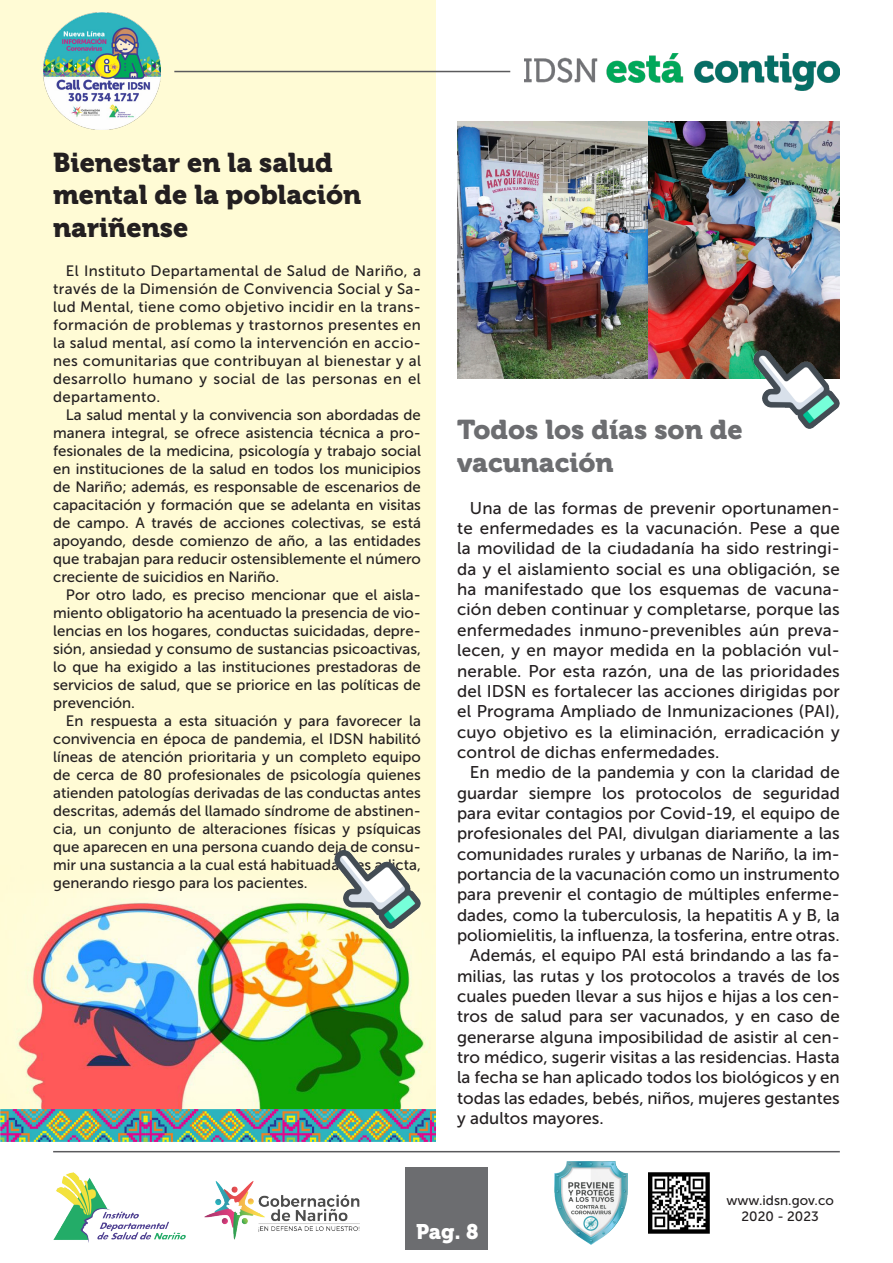
<style>
.page{position:relative;width:893px;height:1263px;background:#fff}
.page>*{position:absolute;margin:0;border:0;box-sizing:border-box;transform-origin:0 0}
.t1{font:27px/32.4px "Museo 900";color:#231f20}
.t2{font:27px "Museo 900";color:#6c6d70}
.t3{font:21px "Museo 900";color:#fff}
.t4{font:16.95px/20.4px "Museo Sans 500";color:#231f20;text-align:justify}
.t5{font:15px/18px "Museo Sans 500";color:#231f20;text-align:justify}
.t6{font:13.5px "Museo Sans 500";color:#231f20}
</style>
<div class="page">
<div style="left:0;top:0;width:436px;height:1108px;background:#fffbd5"></div>
<div style="left:405px;top:1167px;width:83px;height:82px;background:#6c6d70"></div>
<hr style="left:53px;top:1151px;width:787px;height:1px;background:#5a5a5d">
<img style="left:457px;top:121px;width:383px;height:257px">
<img style="left:0;top:887px;width:436px;height:254px">
<hr style="left:174px;top:71px;width:336px;height:1px;background:#5a5a5d">
<img style="left:524px;top:53px;width:316px;height:37px">
<img style="left:43px;top:12px;width:117px;height:117px">
<img style="left:555px;top:1161px;width:73px;height:84px">
<img style="left:648px;top:1172px;width:61px;height:61px">
<img style="left:335px;top:850px;width:86px;height:78px">
<img style="left:754px;top:351px;width:86px;height:78px">
<img style="left:204px;top:1181px;width:156px;height:59px">
<img style="left:53px;top:1172px;width:132px;height:71px">
<p class="t1" style="left:53px;top:146px;width:310px">Bienestar en la salud mental de la población nariñense</p>
<p class="t5" style="left:53px;top:262px;width:369px;text-indent:13px">El Instituto Departamental de Salud de Nariño, a través de la Dimensión de Convivencia Social y Sa&shy;lud Mental, tiene como objetivo incidir en la trans&shy;formación de problemas y trastornos presentes en la salud mental, así como la intervención en accio&shy;nes comunitarias que contribuyan al bienestar y al desarrollo humano y social de las personas en el departamento.</p>
<p class="t5" style="left:53px;top:406px;width:369px;text-indent:13px">La salud mental y la convivencia son abordadas de manera integral, se ofrece asistencia técnica a pro&shy;fesionales de la medicina, psicología y trabajo social en instituciones de la salud en todos los municipios de Nariño; además, es responsable de escenarios de capacitación y formación que se adelanta en visitas de campo. A través de acciones colectivas, se está apoyando, desde comienzo de año, a las entidades que trabajan para reducir ostensiblemente el número creciente de suicidios en Nariño.</p>
<p class="t5" style="left:53px;top:586px;width:369px;text-indent:13px">Por otro lado, es preciso mencionar que el aisla&shy;miento obligatorio ha acentuado la presencia de vio&shy;lencias en los hogares, conductas suicidadas, depre&shy;sión, ansiedad y consumo de sustancias psicoactivas, lo que ha exigido a las instituciones prestadoras de servicios de salud, que se priorice en las políticas de prevención.</p>
<p class="t5" style="left:53px;top:712px;width:369px;text-indent:13px">En respuesta a esta situación y para favorecer la convivencia en época de pandemia, el IDSN habilitó líneas de atención prioritaria y un completo equipo de cerca de 80 profesionales de psicología quienes atienden patologías derivadas de las conductas antes descritas, además del llamado síndrome de abstinen&shy;cia, un conjunto de alteraciones físicas y psíquicas que aparecen en una persona cuando deja de consu&shy;mir una sustancia a la cual está habituada o es adicta, generando riesgo para los pacientes.</p>
<p class="t2" style="left:457px;top:415px;width:287px">Todos los días son de</p>
<p class="t2" style="left:457px;top:447px;width:158px">vacunación</p>
<p class="t4" style="left:457px;top:498px;width:384px;text-indent:13px">Una de las formas de prevenir oportunamen&shy;te enfermedades es la vacunación. Pese a que la movilidad de la ciudadanía ha sido restringi&shy;da y el aislamiento social es una obligación, se ha manifestado que los esquemas de vacuna&shy;ción deben continuar y completarse, porque las enfermedades inmuno-prevenibles aún preva&shy;lecen, y en mayor medida en la población vul&shy;nerable. Por esta razón, una de las prioridades del IDSN es fortalecer las acciones dirigidas por el Programa Ampliado de Inmunizaciones (PAI), cuyo objetivo es la eliminación, erradicación y control de dichas enfermedades.</p>
<p class="t4" style="left:457px;top:762px;width:384px;text-indent:13px">En medio de la pandemia y con la claridad de guardar siempre los protocolos de seguridad para evitar contagios por Covid-19, el equipo de profesionales del PAI, divulgan diariamente a las comunidades rurales y urbanas de Nariño, la im&shy;portancia de la vacunación como un instrumento para prevenir el contagio de múltiples enferme&shy;dades, como la tuberculosis, la hepatitis A y B, la poliomielitis, la influenza, la tosferina, entre otras.</p>
<p class="t4" style="left:457px;top:945px;width:384px;text-indent:13px">Además, el equipo PAI está brindando a las fa&shy;milias, las rutas y los protocolos a través de los cuales pueden llevar a sus hijos e hijas a los cen&shy;tros de salud para ser vacunados, y en caso de generarse alguna imposibilidad de asistir al cen&shy;tro médico, sugerir visitas a las residencias. Hasta la fecha se han aplicado todos los biológicos y en todas las edades, bebés, niños, mujeres gestantes y adultos mayores.</p>
<p class="t6" style="left:726px;top:1193px;width:109px">www.idsn.gov.co</p>
<p class="t6" style="left:741px;top:1209px;width:79px">2020 - 2023</p>
<p class="t3" style="left:416px;top:1219px;width:64px">Pag. 8</p>
</div>
